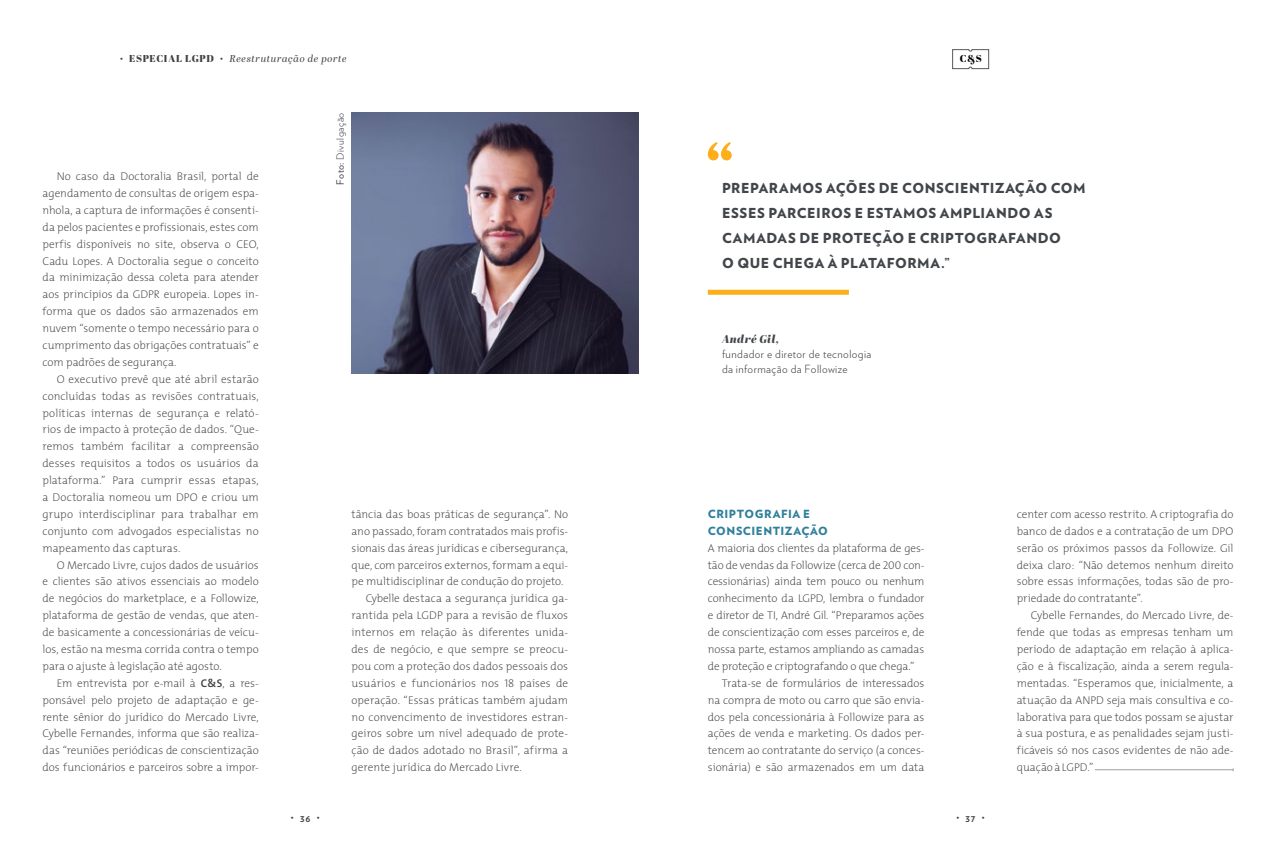
<style>
.page{position:relative;width:1276px;height:851px;background:#fff}
.page>*{position:absolute;margin:0;border:0;box-sizing:border-box;transform-origin:0 0}
.t1{font:900 13.75px/25px "Verlag";letter-spacing:.04em;color:#42464a}
.t2{font:200 11.25px/16.9px "The Mix";color:#414042;text-align:justify}
.t3{font:300 11.25px/15px "Verlag";letter-spacing:.04em;color:#42464a}
.t4{font:900 11.25px/16.9px "Verlag";letter-spacing:.045em;color:#30809c}
.t5{font:italic 11.25px "Abril Fatface";letter-spacing:.035em;color:#42464a}
.t6{font:italic 10px "Abril Display";letter-spacing:.06em;color:#414042}
.t7{font:300 10px "Verlag";letter-spacing:.045em;color:#42464a}
.t8{font:10px "Abril Fatface";letter-spacing:.065em;color:#414042}
.t9{font:700 10px "Verlag";color:#414042}
.t10{font:10px "Abril Fatface";color:#000}
.s1{font-weight:600}
.s2{font-weight:400}
.s3{font-family:"The Mix Extra Light Caps";font-weight:400}
</style>
<div class="page">
<svg style="left:952px;top:49px;width:37px;height:20px"></svg>
<hr style="left:1095px;top:769px;width:138px;height:1px;background:#9aa0a4">
<div style="left:708px;top:290px;width:141px;height:5px;background:#fcaf1b"></div>
<svg style="left:708px;top:142px;width:24px;height:18px"></svg>
<img style="left:351px;top:113px;width:287px;height:260px">
<p class="t8" style="left:129px;top:51px;width:86px">ESPECIAL LGPD</p>
<p class="t6" style="left:229px;top:51px;width:119px">Reestruturação de porte</p>
<p class="t2" style="left:43px;top:167px;width:218px;text-indent:14px">No caso da Doctoralia Brasil, portal de agendamento de consultas de origem espa&shy;nhola, a captura de informações é consenti&shy;da pelos pacientes e profissionais, estes com perfis disponíveis no site, observa o CEO, Cadu Lopes. A Doctoralia segue o conceito da minimização dessa coleta para atender aos princípios da GDPR europeia. Lopes in&shy;forma que os dados são armazenados em nuvem “somente o tempo necessário para o cumprimento das obrigações contratuais” e com padrões de segurança.</p>
<p class="t2" style="left:43px;top:370px;width:218px;text-indent:14px">O executivo prevê que até abril estarão concluídas todas as revisões contratuais, políticas internas de segurança e relató&shy;rios de impacto à proteção de dados. “Que&shy;remos também facilitar a compreensão desses requisitos a todos os usuários da plataforma.” Para cumprir essas etapas, a Doctoralia nomeou um DPO e criou um grupo interdisciplinar para trabalhar em conjunto com advogados especialistas no mapeamento das capturas.</p>
<p class="t2" style="left:43px;top:556px;width:218px;text-indent:14px">O Mercado Livre, cujos dados de usuários e clientes são ativos essenciais ao modelo de negócios do marketplace, e a Followize, plataforma de gestão de vendas, que aten&shy;de basicamente a concessionárias de veícu&shy;los, estão na mesma corrida contra o tempo para o ajuste à legislação até agosto.</p>
<p class="t2" style="left:43px;top:674px;width:218px;text-indent:14px">Em entrevista por e-mail à <span class="s1">C&amp;S</span>, a res&shy;ponsável pelo projeto de adaptação e ge&shy;rente sênior do jurídico do Mercado Livre, Cybelle Fernandes, informa que são realiza&shy;das “reuniões periódicas de conscientização dos funcionários e parceiros sobre a impor-</p>
<p class="t7" style="left:333px;top:184px;width:73px;rotate:-90deg"><span class="s2">Foto:</span> Divulgação</p>
<p class="t2" style="left:351px;top:505px;width:218px">tância das boas práticas de segurança”. No</p>
<p class="t2" style="left:351px;top:522px;width:218px">ano passado, foram contratados mais profis-</p>
<p class="t2" style="left:351px;top:539px;width:218px">sionais das áreas jurídicas e cibersegurança,</p>
<p class="t2" style="left:351px;top:556px;width:218px">que, com parceiros externos, formam a equi-</p>
<p class="t2" style="left:351px;top:572px;width:213px">pe multidisciplinar de condução do projeto.</p>
<p class="t2" style="left:366px;top:589px;width:204px">Cybelle destaca a segurança jurídica ga-</p>
<p class="t2" style="left:351px;top:606px;width:218px">rantida pela LGDP para a revisão de fluxos</p>
<p class="t2" style="left:351px;top:623px;width:218px">internos em relação às diferentes unida-</p>
<p class="t2" style="left:351px;top:640px;width:218px">des de negócio, e que sempre se preocu-</p>
<p class="t2" style="left:351px;top:657px;width:218px">pou com a proteção dos dados pessoais dos</p>
<p class="t2" style="left:351px;top:674px;width:218px">usuários e funcionários nos <span class="s3">18</span> países de</p>
<p class="t2" style="left:351px;top:691px;width:218px">operação. “Essas práticas também ajudam</p>
<p class="t2" style="left:351px;top:707px;width:218px">no convencimento de investidores estran-</p>
<p class="t2" style="left:351px;top:724px;width:218px">geiros sobre um nível adequado de prote-</p>
<p class="t2" style="left:351px;top:741px;width:218px">ção de dados adotado no Brasil”, afirma a</p>
<p class="t2" style="left:351px;top:758px;width:172px">gerente jurídica do Mercado Livre.</p>
<p class="t10" style="left:959px;top:51px;width:23px">C&amp;S</p>
<p class="t1" style="left:722px;top:175px;width:365px">PREPARAMOS AÇÕES DE CONSCIENTIZAÇÃO COM ESSES PARCEIROS E ESTAMOS AMPLIANDO AS CAMADAS DE PROTEÇÃO E CRIPTOGRAFANDO<br>O QUE CHEGA À PLATAFORMA.”</p>
<p class="t5" style="left:722px;top:331px;width:59px">André Gil,</p>
<p class="t3" style="left:722px;top:346px;width:151px">fundador e diretor de tecnologia da informação da Followize</p>
<p class="t4" style="left:708px;top:504px;width:122px">CRIPTOGRAFIA E<br>CONSCIENTIZAÇÃO</p>
<p class="t2" style="left:708px;top:539px;width:218px">A maioria dos clientes da plataforma de ges-</p>
<p class="t2" style="left:708px;top:556px;width:218px">tão de vendas da Followize (cerca de <span class="s3">200</span> con-</p>
<p class="t2" style="left:708px;top:572px;width:218px">cessionárias) ainda tem pouco ou nenhum</p>
<p class="t2" style="left:708px;top:589px;width:218px">conhecimento da LGPD, lembra o fundador</p>
<p class="t2" style="left:708px;top:606px;width:218px">e diretor de TI, André Gil. “Preparamos ações</p>
<p class="t2" style="left:708px;top:623px;width:218px">de conscientização com esses parceiros e, de</p>
<p class="t2" style="left:708px;top:640px;width:218px">nossa parte, estamos ampliando as camadas</p>
<p class="t2" style="left:708px;top:657px;width:208px">de proteção e criptografando o que chega.”</p>
<p class="t2" style="left:722px;top:674px;width:204px">Trata-se de formulários de interessados</p>
<p class="t2" style="left:708px;top:691px;width:218px">na compra de moto ou carro que são envia-</p>
<p class="t2" style="left:708px;top:707px;width:218px">dos pela concessionária à Followize para as</p>
<p class="t2" style="left:708px;top:724px;width:218px">ações de venda e marketing. Os dados per-</p>
<p class="t2" style="left:708px;top:741px;width:218px">tencem ao contratante do serviço (a conces-</p>
<p class="t2" style="left:708px;top:758px;width:218px">sionária) e são armazenados em um data</p>
<p class="t2" style="left:1016px;top:505px;width:218px">center com acesso restrito. A criptografia do banco de dados e a contratação de um DPO serão os próximos passos da Followize. Gil deixa claro: “Não detemos nenhum direito sobre essas informações, todas são de pro&shy;priedade do contratante”.</p>
<p class="t2" style="left:1016px;top:606px;width:218px;text-indent:14px">Cybelle Fernandes, do Mercado Livre, de&shy;fende que todas as empresas tenham um período de adaptação em relação à aplica&shy;ção e à fiscalização, ainda a serem regula&shy;mentadas. “Esperamos que, inicialmente, a atuação da ANPD seja mais consultiva e co&shy;laborativa para que todos possam se ajustar à sua postura, e as penalidades sejam justi&shy;ficáveis só nos casos evidentes de não ade&shy;quação à LGPD.”</p>
<p class="t9" style="left:300px;top:810px;width:12px">36</p>
<p class="t9" style="left:965px;top:810px;width:11px">37</p>
</div>
